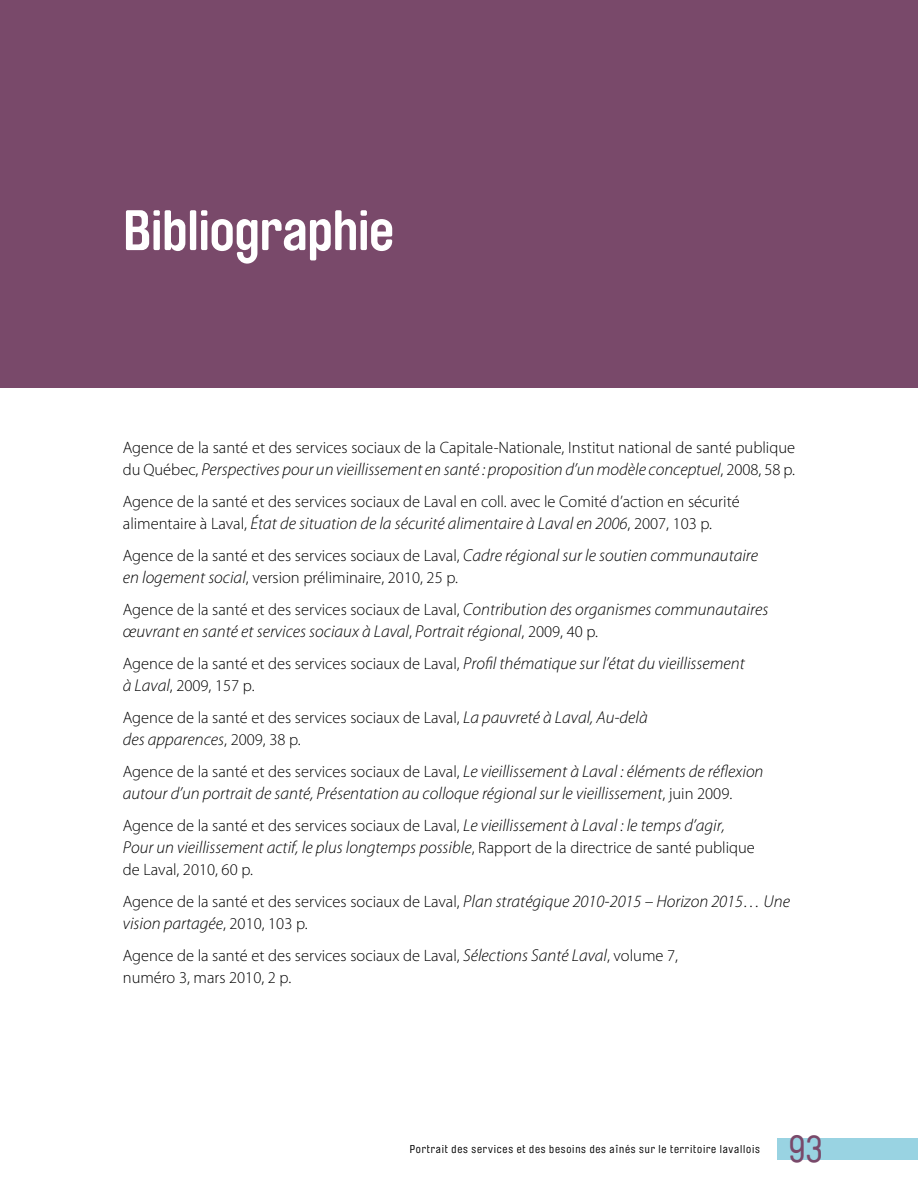
<style>
.page{position:relative;width:918px;height:1188px;background:#fff}
.page>*{position:absolute;margin:0;border:0;box-sizing:border-box;transform-origin:0 0}
.t1{font:700 56.25px "Brauer Neue";letter-spacing:-.01em;color:#fff}
.t2{font:37.05px "Brauer Neue";color:#79496a}
.t3{font:italic 300 17.25px "Myriad Pro";color:#000}
.t4{font:300 16.5px/21.6px "Myriad Pro";color:#000}
.t5{font:11.25px "Brauer Neue";letter-spacing:.07em;color:#000}
.s1{font-style:normal;font-size:16.5px}
.s2{font-style:italic;font-size:17.25px}
</style>
<div class="page">
<div style="left:777px;top:1138px;width:141px;height:21px;background:#99d3e2"></div>
<div style="left:0;top:0;width:918px;height:388px;background:#79496a"></div>
<h1 class="t1" style="left:123px;top:198px;width:273px">Bibliographie</h1>
<p class="t4" style="left:123px;top:437px;width:674px">Agence de la santé et des services sociaux de la Capitale-Nationale, Institut national de santé publique</p>
<p class="t3" style="left:123px;top:459px;width:674px"><span class="s1">du Québec,</span> Perspectives pour un vieillissement en santé : proposition d’un modèle conceptuel<span class="s1">, 2008, 58 p.</span></p>
<p class="t4" style="left:123px;top:491px;width:618px">Agence de la santé et des services sociaux de Laval en coll. avec le Comité d’action en sécurité</p>
<p class="t3" style="left:123px;top:513px;width:591px"><span class="s1">alimentaire à Laval,</span> État de situation de la sécurité alimentaire à Laval en 2006<span class="s1">, 2007, 103 p.</span></p>
<p class="t4" style="left:123px;top:545px;width:637px">Agence de la santé et des services sociaux de Laval, <span class="s2">Cadre régional sur le soutien communautaire en logement social</span>, version préliminaire, 2010, 25 p.</p>
<p class="t4" style="left:123px;top:599px;width:647px">Agence de la santé et des services sociaux de Laval, <span class="s2">Contribution des organismes communautaires</span></p>
<p class="t3" style="left:123px;top:621px;width:477px">œuvrant en santé et services sociaux à Laval<span class="s1">,</span> Portrait régional<span class="s1">, 2009, 40 p.</span></p>
<p class="t4" style="left:123px;top:653px;width:623px">Agence de la santé et des services sociaux de Laval, <span class="s2">Profil thématique sur l’état du vieillissement à Laval</span>, 2009, 157 p.</p>
<p class="t4" style="left:123px;top:707px;width:526px">Agence de la santé et des services sociaux de Laval, <span class="s2">La pauvreté à Laval, Au-delà</span></p>
<p class="t3" style="left:123px;top:729px;width:179px">des apparences<span class="s1">, 2009, 38 p.</span></p>
<p class="t4" style="left:123px;top:761px;width:642px">Agence de la santé et des services sociaux de Laval, <span class="s2">Le vieillissement à Laval : éléments de réflexion</span></p>
<p class="t3" style="left:123px;top:783px;width:611px">autour d’un portrait de santé, Présentation au colloque régional sur le vieillissement<span class="s1">, juin 2009.</span></p>
<p class="t4" style="left:123px;top:815px;width:603px">Agence de la santé et des services sociaux de Laval, <span class="s2">Le vieillissement à Laval : le temps d’agir,</span></p>
<p class="t3" style="left:123px;top:837px;width:634px">Pour un vieillissement actif, le plus longtemps possible<span class="s1">, Rapport de la directrice de santé publique</span></p>
<p class="t4" style="left:123px;top:853px;width:669px;line-height:32.4px">de Laval, 2010, 60 p.<br>Agence de la santé et des services sociaux de Laval, <span class="s2">Plan stratégique 2010-2015 – Horizon 2015… Une</span></p>
<p class="t3" style="left:123px;top:912px;width:186px">vision partagée<span class="s1">, 2010, 103 p.</span></p>
<p class="t4" style="left:123px;top:945px;width:557px">Agence de la santé et des services sociaux de Laval, <span class="s2">Sélections Santé Laval</span>, volume 7, numéro 3, mars 2010, 2 p.</p>
<p class="t5" style="left:410px;top:1143px;width:352px">Portrait des services et des besoins des aînés sur le territoire lavallois</p>
<h2 class="t2" style="left:788px;top:1129px;width:36px">93</h2>
</div>
